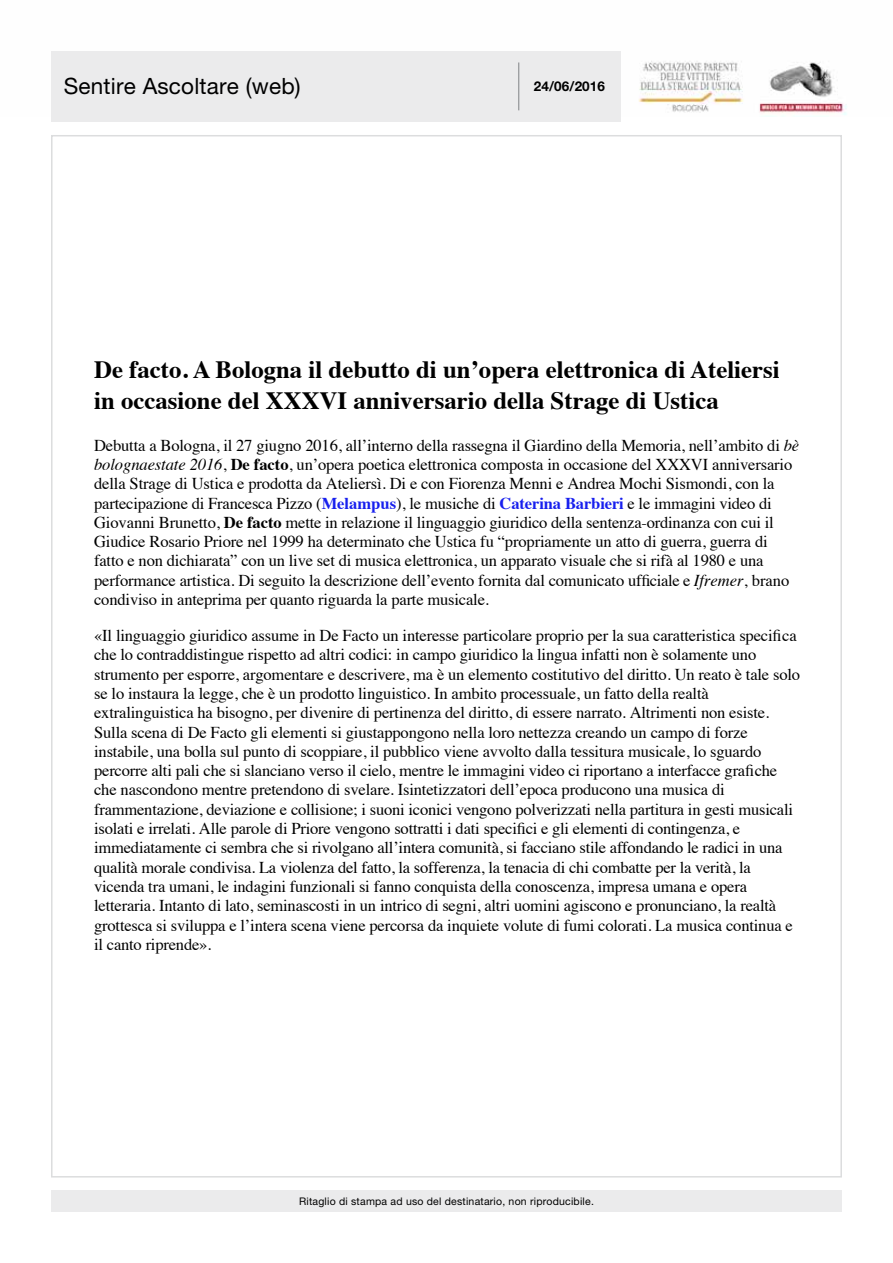
<style>
.page{position:relative;width:893px;height:1263px;background:#fff}
.page>*{position:absolute;margin:0;border:0;box-sizing:border-box;transform-origin:0 0}
.t1{font:700 24.75px/31.7px "Times";color:#000}
.t2{font:22.5px "Helvetica Neue LT Pro";letter-spacing:.01em;color:#000}
.t3{font:16.5px/19.4px "Times";letter-spacing:-.01em;color:#000}
.t4{font:700 13.5px "Helvetica Neue LT Pro";letter-spacing:.01em;color:#000}
.t5{font:10.5px "Helvetica Neue LT Pro";letter-spacing:.02em;color:#000}
.s1{font-style:italic}
.s2{font-weight:700}
.s3{font-weight:700;color:#171fee}
</style>
<div class="page">
<img style="left:638px;top:61px;width:209px;height:56px">
<div style="left:51px;top:51px;width:570px;height:71px;background:#ebebec"></div>
<div style="left:51px;top:1191px;width:791px;height:21px;background:#ebebec"></div>
<hr style="left:518px;top:62px;width:1px;height:48px;background:#808285">
<h2 class="t2" style="left:64px;top:73px;width:238px">Sentire Ascoltare (web)</h2>
<p class="t4" style="left:534px;top:78px;width:73px">24/06/2016</p>
<h1 class="t1" style="left:94px;top:351px;width:687px">De facto. A Bologna il debutto di un’opera elettronica di Ateliersi in occasione del XXXVI anniversario della Strage di Ustica</h1>
<p class="t3" style="left:94px;top:434px;width:706px">Debutta a Bologna, il 27 giugno 2016, all’interno della rassegna il Giardino della Memoria, nell’ambito di <span class="s1">bè bolognaestate 2016</span>, <span class="s2">De facto</span>, un’opera poetica elettronica composta in occasione del XXXVI anniversario della Strage di Ustica e prodotta da Ateliersì. Di e con Fiorenza Menni e Andrea Mochi Sismondi, con la partecipazione di Francesca Pizzo (<span class="s3">Melampus</span>), le musiche di <span class="s3">Caterina Barbieri</span> e le immagini video di Giovanni Brunetto, <span class="s2">De facto</span> mette in relazione il linguaggio giuridico della sentenza-ordinanza con cui il Giudice Rosario Priore nel 1999 ha determinato che Ustica fu “propriamente un atto di guerra, guerra di fatto e non dichiarata” con un live set di musica elettronica, un apparato visuale che si rifà al 1980 e una performance artistica. Di seguito la descrizione dell’evento fornita dal comunicato ufficiale e <span class="s1">Ifremer</span>, brano condiviso in anteprima per quanto riguarda la parte musicale.</p>
<p class="t3" style="left:94px;top:624px;width:708px">«Il linguaggio giuridico assume in De Facto un interesse particolare proprio per la sua caratteristica specifica che lo contraddistingue rispetto ad altri codici: in campo giuridico la lingua infatti non è solamente uno strumento per esporre, argomentare e descrivere, ma è un elemento costitutivo del diritto. Un reato è tale solo se lo instaura la legge, che è un prodotto linguistico. In ambito processuale, un fatto della realtà extralinguistica ha bisogno, per divenire di pertinenza del diritto, di essere narrato. Altrimenti non esiste.<br>Sulla scena di De Facto gli elementi si giustappongono nella loro nettezza creando un campo di forze instabile, una bolla sul punto di scoppiare, il pubblico viene avvolto dalla tessitura musicale, lo sguardo percorre alti pali che si slanciano verso il cielo, mentre le immagini video ci riportano a interfacce grafiche che nascondono mentre pretendono di svelare. Isintetizzatori dell’epoca producono una musica di frammentazione, deviazione e collisione; i suoni iconici vengono polverizzati nella partitura in gesti musicali isolati e irrelati. Alle parole di Priore vengono sottratti i dati specifici e gli elementi di contingenza, e immediatamente ci sembra che si rivolgano all’intera comunità, si facciano stile affondando le radici in una qualità morale condivisa. La violenza del fatto, la sofferenza, la tenacia di chi combatte per la verità, la vicenda tra umani, le indagini funzionali si fanno conquista della conoscenza, impresa umana e opera letteraria. Intanto di lato, seminascosti in un intrico di segni, altri uomini agiscono e pronunciano, la realtà grottesca si sviluppa e l’intera scena viene percorsa da inquiete volute di fumi colorati. La musica continua e il canto riprende».</p>
<p class="t5" style="left:299px;top:1195px;width:296px">Ritaglio di stampa ad uso del destinatario, non riproducibile.</p>
</div>
